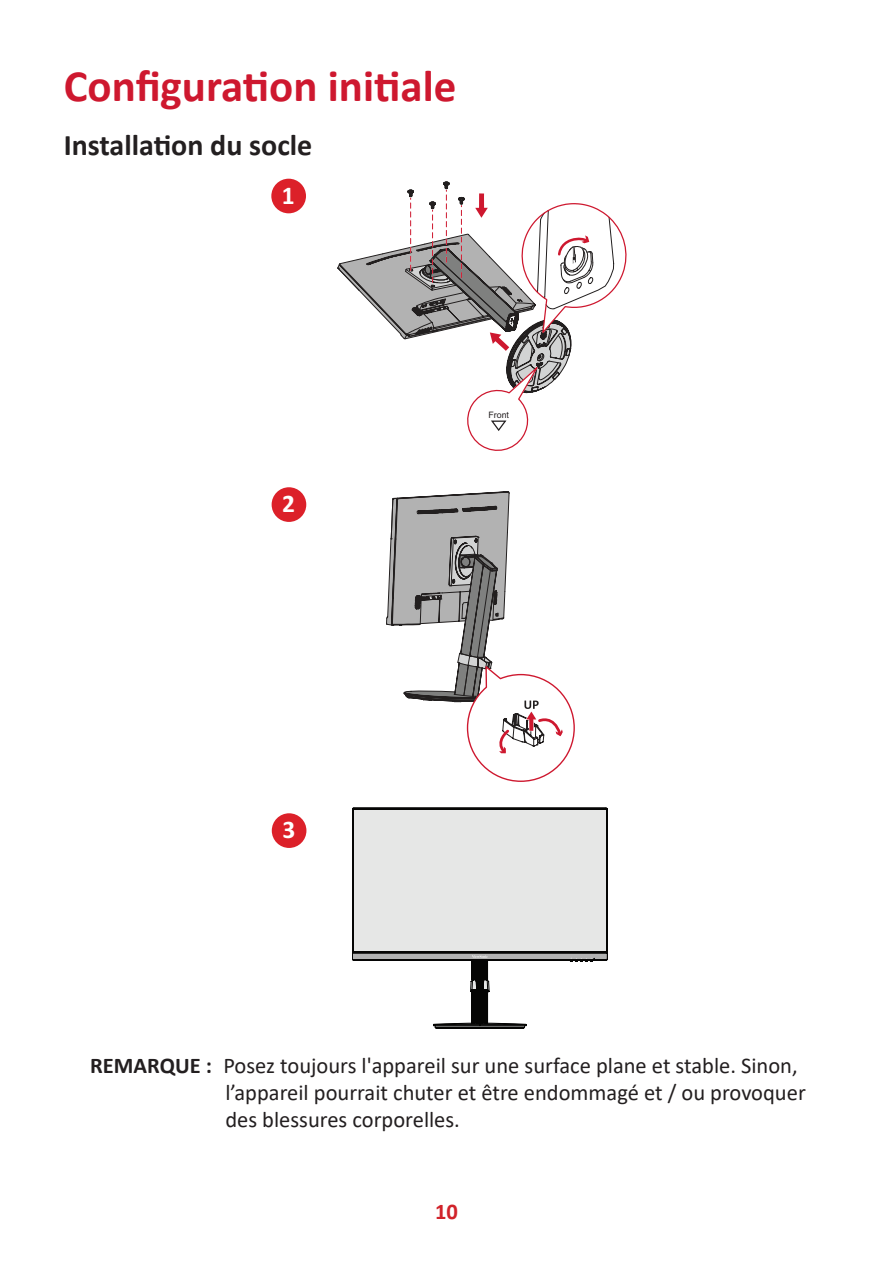
<style>
.page{position:relative;width:893px;height:1263px;background:#fff}
.page>*{position:absolute;margin:0;border:0;box-sizing:border-box;transform-origin:0 0}
.t1{font:700 45px "Calibri";color:#ce182f}
.t2{font:700 30px "Calibri";color:#231f20}
.t3{font:700 25.35px "Calibri";color:#fff}
.t4{font:22.5px/27px "Calibri";color:#231f20}
.t5{font:700 22.5px "Calibri";color:#d1232a}
.t6{font:8.85px "Arial";color:#231f20}
.s1{font-weight:700}
</style>
<div class="page">
<div style="left:271px;top:179px;width:35px;height:34px;background:#dc2029;border-radius:50%"></div>
<svg style="left:338px;top:182px;width:289px;height:269px"></svg>
<div style="left:272px;top:487px;width:34px;height:35px;background:#dc2029;border-radius:50%"></div>
<svg style="left:386px;top:491px;width:189px;height:291px"></svg>
<div style="left:272px;top:813px;width:34px;height:35px;background:#dc2029;border-radius:50%"></div>
<svg style="left:352px;top:808px;width:256px;height:221px"></svg>
<h1 class="t1" style="left:64px;top:54px;width:394px">Configuration initiale</h1>
<h2 class="t2" style="left:64px;top:124px;width:250px">Installation du socle</h2>
<p class="t3" style="left:282px;top:177px;width:14px">1</p>
<p class="t3" style="left:282px;top:486px;width:14px">2</p>
<p class="t6" style="left:488px;top:409px;width:22px">Front</p>
<p class="t3" style="left:282px;top:812px;width:14px">3</p>
<p class="t4" style="left:225px;top:1051px;width:582px;text-indent:-135px"><span class="s1">REMARQUE :</span> Posez toujours l'appareil sur une surface plane et stable. Sinon, l’appareil pourrait chuter et être endommagé et / ou provoquer des blessures corporelles.</p>
<p class="t5" style="left:435px;top:1196px;width:24px">10</p>
</div>
